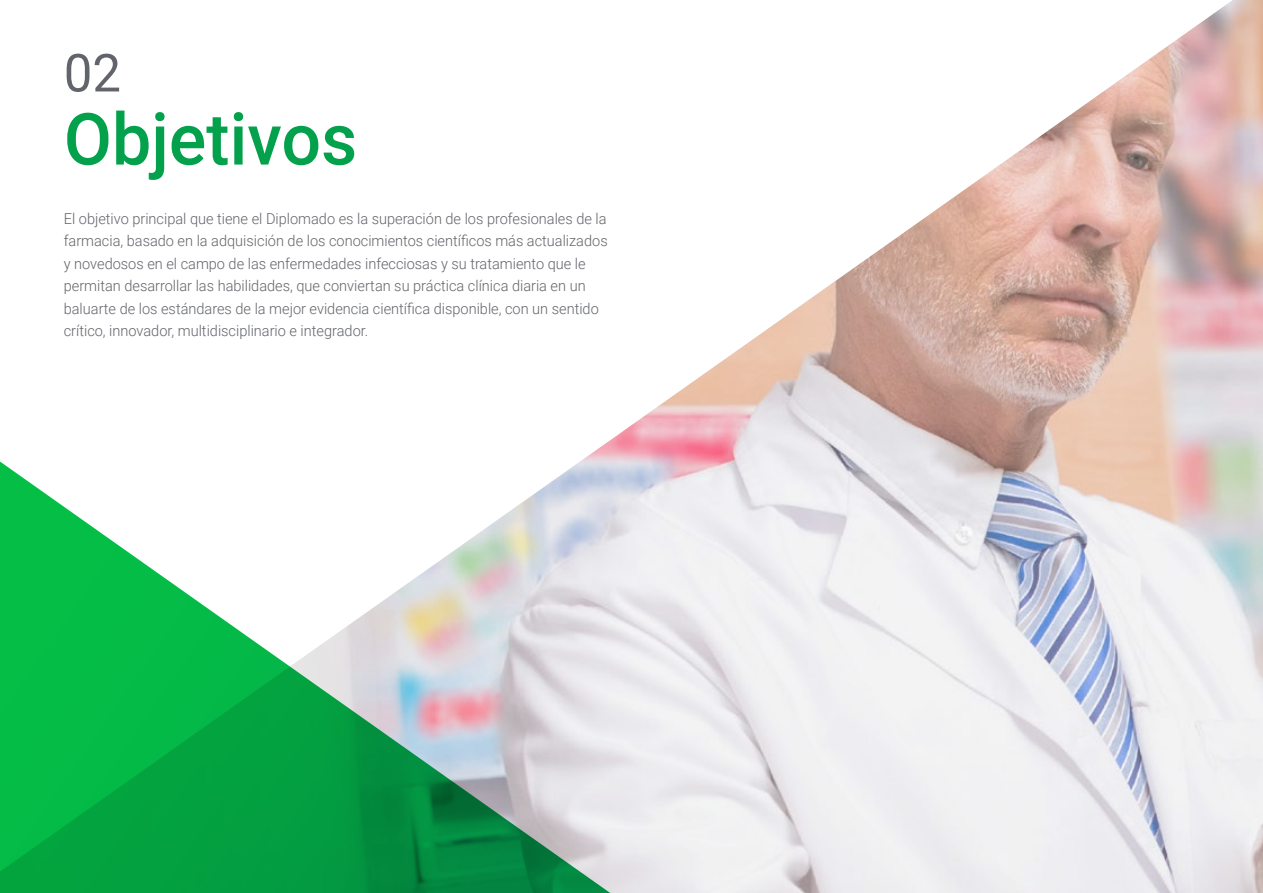
<style>
.page{position:relative;width:1263px;height:893px;background:#fff}
.page>*{position:absolute;margin:0;border:0;box-sizing:border-box;transform-origin:0 0}
.t1{font:500 72px "Roboto";color:#04a14d}
.t2{font:52.5px "Roboto";color:#61646a}
.t3{font:300 15px/22.5px "Roboto";color:#61646a}
</style>
<div class="page">
<img style="left:602px;top:0;width:661px;height:893px">
<svg style="left:0;top:446px;width:640px;height:447px"></svg>
<h2 class="t2" style="left:64px;top:36px;width:59px">02</h2>
<h1 class="t1" style="left:64px;top:89px;width:295px">Objetivos</h1>
<p class="t3" style="left:64px;top:207px;width:545px">El objetivo principal que tiene el Diplomado es la superación de los profesionales de la farmacia, basado en la adquisición de los conocimientos científicos más actualizados y novedosos en el campo de las enfermedades infecciosas y su tratamiento que le permitan desarrollar las habilidades, que conviertan su práctica clínica diaria en un baluarte de los estándares de la mejor evidencia científica disponible, con un sentido crítico, innovador, multidisciplinario e integrador.</p>
</div>
